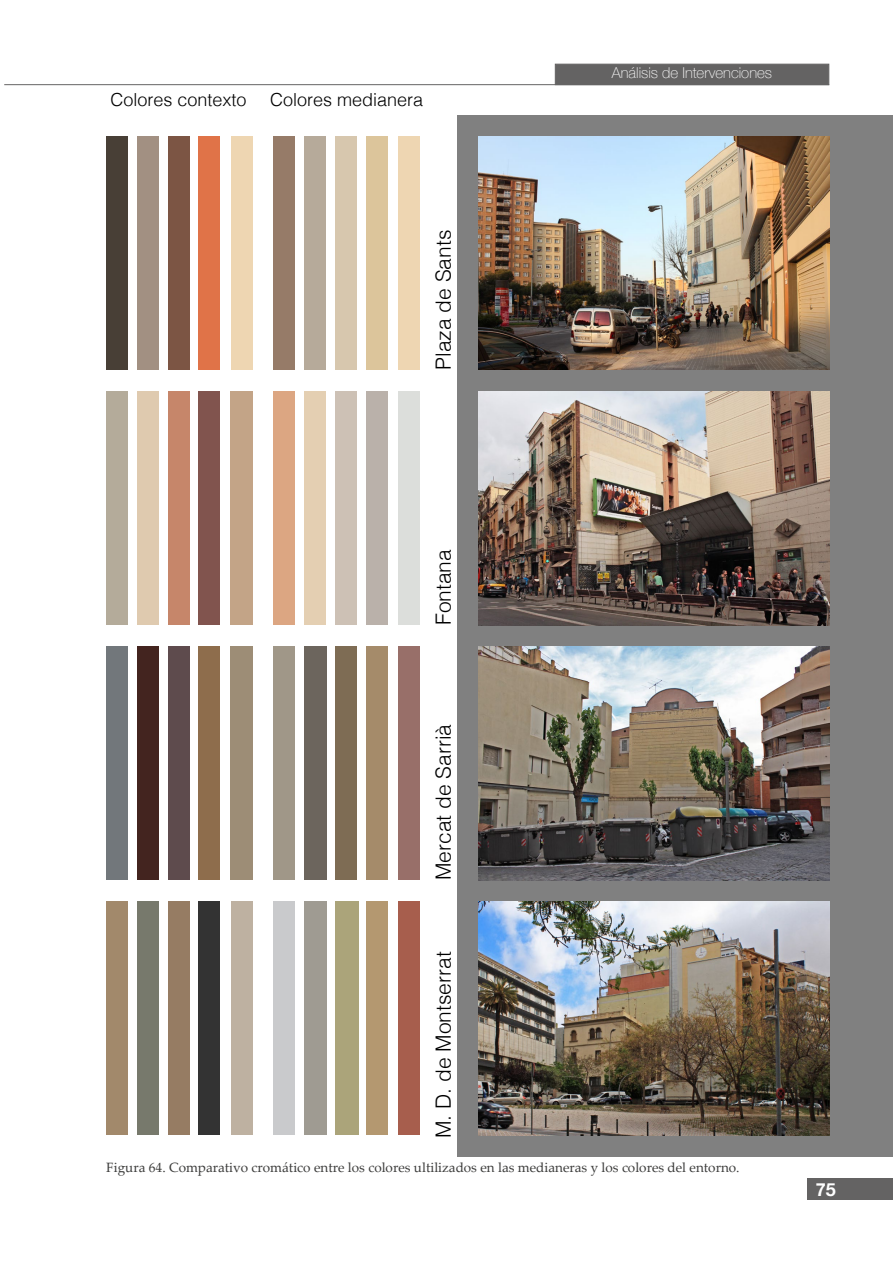
<style>
.page{position:relative;width:893px;height:1263px;background:#fff}
.page>*{position:absolute;margin:0;border:0;box-sizing:border-box;transform-origin:0 0}
.t1{font:300 21px "Helvetica";color:#000}
.t2{font:300 18px "Helvetica";color:#000}
.t3{font:700 18px "Helvetica Neue";color:#fff}
.t4{font:100 15px "Helvetica Neue";color:#fff}
.t5{font:13.5px "Palatino Linotype";color:#3c3c3b}
</style>
<div class="page">
<div style="left:232px;top:136px;width:21px;height:234px;background:#eed6b2"></div>
<div style="left:199px;top:136px;width:21px;height:234px;background:#e07348"></div>
<div style="left:168px;top:136px;width:21px;height:234px;background:#7c5544"></div>
<div style="left:137px;top:136px;width:21px;height:234px;background:#a29082"></div>
<div style="left:106px;top:136px;width:22px;height:234px;background:#483f36"></div>
<div style="left:106px;top:391px;width:22px;height:234px;background:#b4ab9a"></div>
<div style="left:168px;top:391px;width:21px;height:234px;background:#c6866a"></div>
<div style="left:199px;top:391px;width:21px;height:234px;background:#81544e"></div>
<div style="left:137px;top:391px;width:21px;height:234px;background:#dfcaaf"></div>
<div style="left:231px;top:391px;width:22px;height:234px;background:#c3a487"></div>
<div style="left:199px;top:646px;width:21px;height:234px;background:#8e6d4c"></div>
<div style="left:168px;top:646px;width:21px;height:234px;background:#5e4b4d"></div>
<div style="left:137px;top:646px;width:21px;height:234px;background:#43241f"></div>
<div style="left:106px;top:646px;width:22px;height:234px;background:#72777b"></div>
<div style="left:231px;top:646px;width:22px;height:234px;background:#9d8d76"></div>
<div style="left:199px;top:901px;width:21px;height:234px;background:#333"></div>
<div style="left:137px;top:901px;width:21px;height:234px;background:#77796c"></div>
<div style="left:106px;top:901px;width:22px;height:234px;background:#a2896b"></div>
<div style="left:168px;top:901px;width:21px;height:234px;background:#967c63"></div>
<div style="left:232px;top:901px;width:21px;height:234px;background:#beb1a1"></div>
<div style="left:399px;top:136px;width:21px;height:234px;background:#eed6b2"></div>
<div style="left:399px;top:391px;width:21px;height:234px;background:#dcdedb"></div>
<div style="left:367px;top:136px;width:21px;height:234px;background:#dcc59b"></div>
<div style="left:367px;top:391px;width:21px;height:234px;background:#bab1aa"></div>
<div style="left:335px;top:136px;width:21px;height:234px;background:#d7c7ae"></div>
<div style="left:335px;top:391px;width:21px;height:234px;background:#cdc1b5"></div>
<div style="left:304px;top:136px;width:21px;height:234px;background:#b6aa9a"></div>
<div style="left:304px;top:391px;width:21px;height:234px;background:#e4cfb2"></div>
<div style="left:273px;top:136px;width:21px;height:234px;background:#967b68"></div>
<div style="left:273px;top:391px;width:21px;height:234px;background:#dca682"></div>
<div style="left:367px;top:646px;width:21px;height:234px;background:#a58b6a"></div>
<div style="left:367px;top:901px;width:21px;height:234px;background:#b49870"></div>
<div style="left:399px;top:646px;width:21px;height:234px;background:#986f69"></div>
<div style="left:399px;top:901px;width:21px;height:234px;background:#a75e4d"></div>
<div style="left:304px;top:646px;width:22px;height:234px;background:#6c655d"></div>
<div style="left:304px;top:901px;width:22px;height:234px;background:#9f9b92"></div>
<div style="left:273px;top:646px;width:21px;height:234px;background:#a09788"></div>
<div style="left:273px;top:901px;width:21px;height:234px;background:#c9cacc"></div>
<div style="left:335px;top:646px;width:21px;height:234px;background:#7e6c54"></div>
<div style="left:335px;top:901px;width:23px;height:234px;background:#aba47a"></div>
<div style="left:457px;top:115px;width:435px;height:1042px;background:#808080"></div>
<div style="left:555px;top:64px;width:274px;height:21px;background:#646363"></div>
<hr style="left:4px;top:84px;width:825px;height:1px;background:#646363">
<div style="left:808px;top:1178px;width:84px;height:21px;background:#646363"></div>
<img style="left:478px;top:136px;width:351px;height:234px">
<img style="left:478px;top:391px;width:351px;height:234px">
<img style="left:478px;top:646px;width:351px;height:234px">
<img style="left:478px;top:901px;width:351px;height:234px">
<h2 class="t2" style="left:111px;top:93px;width:138px">Colores contexto</h2>
<h2 class="t2" style="left:270px;top:93px;width:155px">Colores medianera</h2>
<h1 class="t1" style="left:435px;top:370px;width:142px;rotate:-90deg">Plaza de Sants</h1>
<p class="t4" style="left:612px;top:63px;width:162px">Análisis de Intervenciones</p>
<h1 class="t1" style="left:435px;top:625px;width:77px;rotate:-90deg">Fontana</h1>
<h1 class="t1" style="left:435px;top:880px;width:158px;rotate:-90deg">Mercat de Sarrià</h1>
<h1 class="t1" style="left:435px;top:1138px;width:188px;rotate:-90deg">M. D. de Montserrat</h1>
<p class="t5" style="left:106px;top:1158px;width:635px">Figura 64. Comparativo cromático entre los colores ultilizados en las medianeras y los colores del entorno.</p>
<h2 class="t3" style="left:816px;top:1178px;width:22px">75</h2>
</div>
